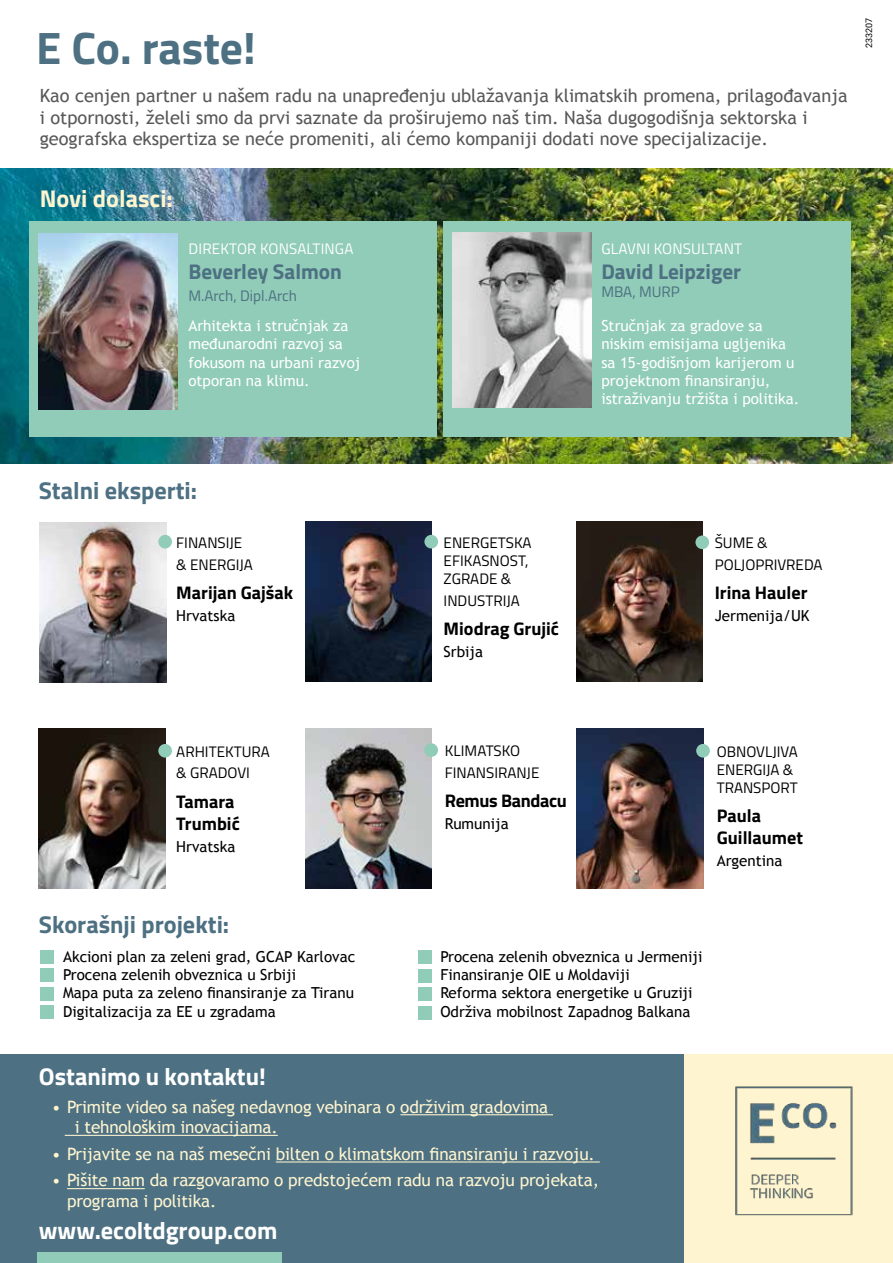
<style>
.page{position:relative;width:893px;height:1263px;background:#fff}
.page>*{position:absolute;margin:0;border:0;box-sizing:border-box;transform-origin:0 0}
.t1{font:700 45.6px "Titillium Web";color:#4d7082}
.t2{font:700 24.3px "Titillium Web";color:#fff}
.t3{font:700 24.3px "Titillium Web";color:#4d7082}
.t4{font:700 24.3px "Titillium Web";color:#fef5d0}
.t5{font:700 21.3px "Titillium Web";color:#4d7082}
.t6{font:18.15px/21.9px "Trebuchet MS";color:#585859}
.t7{font:700 18.15px/21.9px "Titillium Web";color:#000}
.t8{font:700 18.15px "Titillium Web";letter-spacing:-.02em;color:#000}
.t9{font:17.1px/20.5px "Trebuchet MS";letter-spacing:-.01em;color:#fef5d0}
.t10{font:15.15px "Trebuchet MS";color:#000}
.t11{font:15.15px/18.1px "Trebuchet MS";color:#fff}
.t12{font:15.15px/21.9px "Titillium Web";color:#000}
.t13{font:15.15px "Titillium Web";letter-spacing:.01em;color:#fff}
.t14{font:15.15px "Titillium Web";color:#4d7082}
.t15{font:9px "Roboto";letter-spacing:-.01em;color:#000}
</style>
<div class="page">
<img style="left:0;top:168px;width:893px;height:296px">
<div style="left:443px;top:221px;width:408px;height:216px;background:#90ccb7"></div>
<div style="left:29px;top:221px;width:408px;height:216px;background:#90ccb7"></div>
<div style="left:0;top:1055px;width:717px;height:208px;background:#4d7082"></div>
<img style="left:39px;top:233px;width:139px;height:176px">
<div style="left:684px;top:1055px;width:209px;height:208px;background:#fef5d0"></div>
<img style="left:453px;top:233px;width:139px;height:175px">
<img style="left:40px;top:522px;width:126px;height:160px">
<img style="left:305px;top:521px;width:126px;height:160px">
<div style="left:37px;top:1253px;width:245px;height:10px;background:#90ccb7"></div>
<div style="left:40px;top:950px;width:14px;height:13px;background:#90ccb7"></div>
<div style="left:40px;top:969px;width:14px;height:13px;background:#90ccb7"></div>
<div style="left:40px;top:987px;width:14px;height:13px;background:#90ccb7"></div>
<div style="left:40px;top:1005px;width:14px;height:14px;background:#90ccb7"></div>
<div style="left:418px;top:951px;width:14px;height:13px;background:#90ccb7"></div>
<div style="left:418px;top:969px;width:14px;height:13px;background:#90ccb7"></div>
<div style="left:418px;top:988px;width:14px;height:13px;background:#90ccb7"></div>
<div style="left:418px;top:1006px;width:14px;height:13px;background:#90ccb7"></div>
<img style="left:39px;top:728px;width:126px;height:160px">
<img style="left:577px;top:728px;width:126px;height:160px">
<div style="left:158px;top:535px;width:14px;height:13px;background:#90ccb7;border-radius:50%"></div>
<div style="left:158px;top:744px;width:14px;height:13px;background:#90ccb7;border-radius:50%"></div>
<div style="left:424px;top:535px;width:14px;height:13px;background:#90ccb7;border-radius:50%"></div>
<img style="left:576px;top:521px;width:126px;height:160px">
<div style="left:695px;top:535px;width:14px;height:14px;background:#90ccb7;border-radius:50%"></div>
<img style="left:305px;top:728px;width:126px;height:160px">
<div style="left:424px;top:743px;width:14px;height:14px;background:#90ccb7;border-radius:50%"></div>
<div style="left:696px;top:744px;width:14px;height:13px;background:#90ccb7;border-radius:50%"></div>
<hr style="left:400px;top:1114px;width:153px;height:1px;background:#fef5d0">
<hr style="left:65px;top:1135px;width:213px;height:1px;background:#fef5d0">
<hr style="left:276px;top:1161px;width:324px;height:1px;background:#fef5d0">
<hr style="left:67px;top:1188px;width:78px;height:1px;background:#fef5d0">
<img style="left:735px;top:1086px;width:118px;height:130px">
<h1 class="t1" style="left:36px;top:13px;width:221px">E Co. raste!</h1>
<p class="t6" style="left:40px;top:85px;width:809px">Kao cenjen partner u našem radu na unapređenju ublažavanja klimatskih promena, prilagođavanja i otpornosti, želeli smo da prvi saznate da proširujemo naš tim. Naša dugogodišnja sektorska i geografska ekspertiza se neće promeniti, ali ćemo kompaniji dodati nove specijalizacije.</p>
<h2 class="t4" style="left:40px;top:180px;width:135px">Novi dolasci:</h2>
<p class="t13" style="left:189px;top:237px;width:166px">DIREKTOR KONSALTINGA</p>
<h3 class="t5" style="left:188px;top:255px;width:155px">Beverley Salmon</h3>
<p class="t14" style="left:188px;top:284px;width:110px">M.Arch, Dipl.Arch</p>
<p class="t13" style="left:601px;top:237px;width:142px">GLAVNI KONSULTANT</p>
<h3 class="t5" style="left:601px;top:255px;width:141px">David Leipziger</h3>
<p class="t14" style="left:601px;top:281px;width:80px">MBA, MURP</p>
<p class="t11" style="left:188px;top:317px;width:173px">Arhitekta i stručnjak za međunarodni razvoj sa fokusom na urbani razvoj otporan na klimu.</p>
<p class="t11" style="left:601px;top:317px;width:199px">Stručnjak za gradove sa niskim emisijama ugljenika sa 15-godišnjom karijerom u projektnom finansiranju, istraživanju tržišta i politika.</p>
<p class="t15" style="left:862px;top:48px;width:31px;rotate:-90deg">233207</p>
<h2 class="t3" style="left:39px;top:472px;width:160px">Stalni eksperti:</h2>
<p class="t12" style="left:176px;top:531px;width:78px">FINANSIJE &amp; ENERGIJA</p>
<p class="t7" style="left:176px;top:581px;width:118px">Marijan Gajšak</p>
<p class="t10" style="left:176px;top:606px;width:61px">Hrvatska</p>
<p class="t12" style="left:444px;top:533px;width:90px;line-height:18.1px">ENERGETSKA<br>EFIKASNOST,<br>ZGRADE &amp;</p>
<p class="t12" style="left:444px;top:589px;width:78px">INDUSTRIJA</p>
<p class="t7" style="left:444px;top:617px;width:117px">Miodrag Grujić</p>
<p class="t10" style="left:444px;top:643px;width:41px">Srbija</p>
<p class="t12" style="left:715px;top:531px;width:109px">ŠUME &amp;<br>POLJOPRIVREDA</p>
<p class="t7" style="left:715px;top:581px;width:94px">Irina Hauler</p>
<p class="t10" style="left:715px;top:607px;width:96px">Jermenija/UK</p>
<p class="t12" style="left:176px;top:740px;width:95px">ARHITEKTURA &amp; GRADOVI</p>
<p class="t7" style="left:176px;top:790px;width:65px">Tamara<br>Trumbić</p>
<p class="t10" style="left:176px;top:837px;width:61px">Hrvatska</p>
<h2 class="t3" style="left:39px;top:906px;width:192px">Skorašnji projekti:</h2>
<p class="t10" style="left:45px;top:948px;width:312px">• Akcioni plan za zeleni grad, GCAP Karlovac</p>
<p class="t10" style="left:45px;top:966px;width:253px">• Procena zelenih obveznica u Srbiji</p>
<p class="t10" style="left:45px;top:984px;width:311px">• Mapa puta za zeleno finansiranje za Tiranu</p>
<p class="t10" style="left:45px;top:1002px;width:232px">• Digitalizacija za EE u zgradama</p>
<p class="t12" style="left:445px;top:739px;width:96px">KLIMATSKO<br>FINANSIRANJE</p>
<p class="t8" style="left:445px;top:787px;width:123px">Remus Bandacu</p>
<p class="t10" style="left:445px;top:815px;width:65px">Rumunija</p>
<p class="t12" style="left:717px;top:741px;width:83px;line-height:18.1px">OBNOVLJIVA<br>ENERGIJA &amp;<br>TRANSPORT</p>
<p class="t7" style="left:717px;top:804px;width:88px">Paula<br>Guillaumet</p>
<p class="t10" style="left:717px;top:852px;width:67px">Argentina</p>
<p class="t10" style="left:422px;top:948px;width:282px">• Procena zelenih obveznica u Jermeniji</p>
<p class="t10" style="left:422px;top:966px;width:209px">• Finansiranje OIE u Moldaviji</p>
<p class="t10" style="left:422px;top:984px;width:272px">• Reforma sektora energetike u Gruziji</p>
<p class="t10" style="left:422px;top:1002px;width:270px">• Održiva mobilnost Zapadnog Balkana</p>
<h2 class="t2" style="left:39px;top:1057px;width:229px">Ostanimo u kontaktu!</h2>
<p class="t9" style="left:75px;top:1096px;width:475px;text-indent:-23px">• Primite video sa našeg nedavnog vebinara o održivim gradovima i tehnološkim inovacijama.</p>
<p class="t9" style="left:52px;top:1144px;width:544px">• Prijavite se na naš mesečni bilten o klimatskom finansiranju i razvoju.</p>
<p class="t9" style="left:67px;top:1170px;width:533px;text-indent:-15px">• Pišite nam da razgovaramo o predstojećem radu na razvoju projekata, programa i politika.</p>
<h2 class="t2" style="left:39px;top:1212px;width:240px">www.ecoltdgroup.com</h2>
</div>
